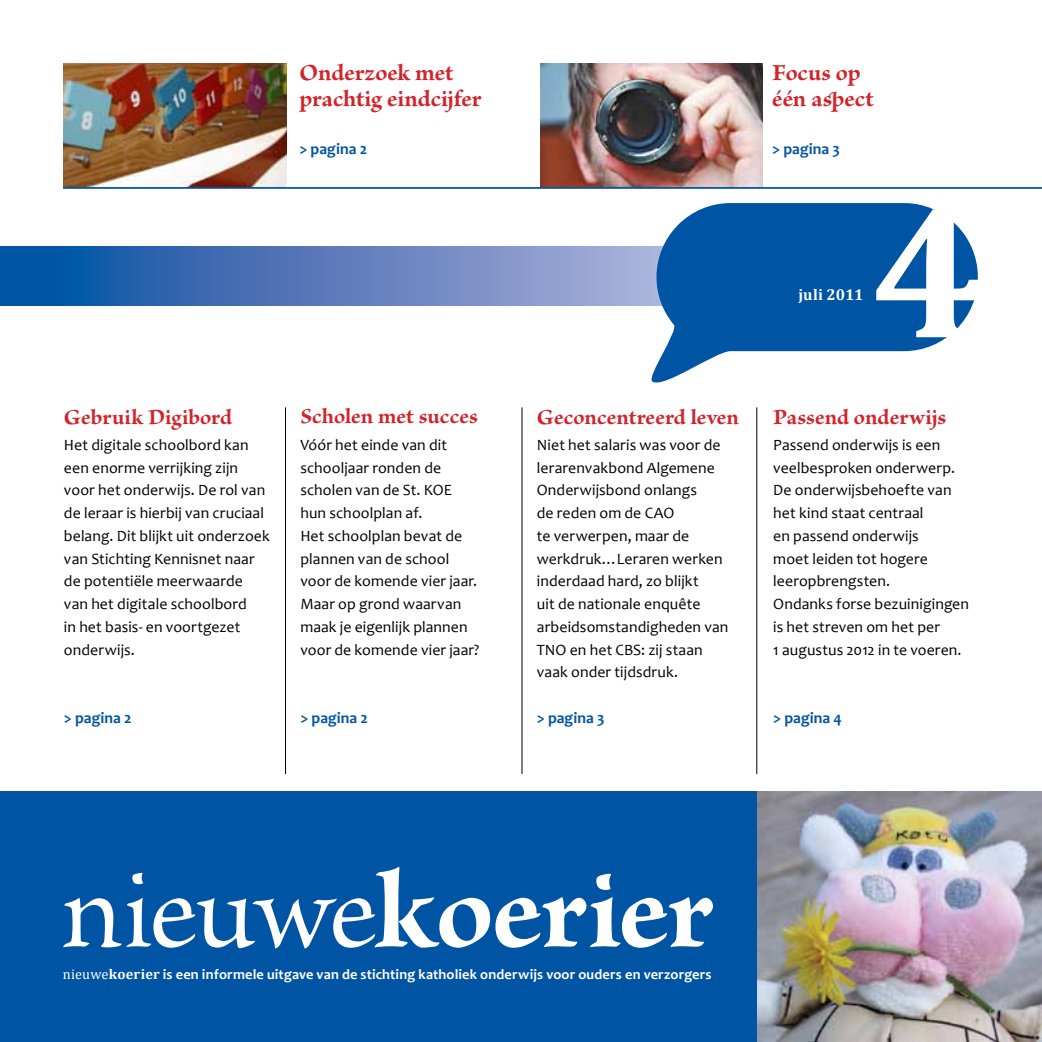
<style>
.page{position:relative;width:1042px;height:1042px;background:#fff}
.page>*{position:absolute;margin:0;border:0;box-sizing:border-box;transform-origin:0 0}
.t1{font:700 190.75px "Cambria";color:#fff}
.t2{font:700 117.25px "Brioso Pro";letter-spacing:-.01em;color:#fff}
.t3{font:700 24.5px/26.2px "Brioso Pro";letter-spacing:-.005em;color:#d2232a}
.t4{font:700 22.75px "Brioso Pro";letter-spacing:.005em;color:#d2232a}
.t5{font:15.75px/22.8px "Candara";letter-spacing:.005em;color:#000}
.t6{font:700 15.75px "Candara";letter-spacing:.005em;color:#0054a4}
.t7{font:700 15.75px "Cambria";color:#fff}
.t8{font:700 14.35px "Candara";letter-spacing:.01em;color:#fff}
.s1{font-weight:400}
.s2{font-family:"Cambria";font-weight:400}
.s3{font-family:"Cambria"}
</style>
<div class="page">
<svg style="left:0;top:246px;width:646px;height:60px;background:#557cbb"></svg>
<img style="left:63px;top:63px;width:223px;height:124px">
<img style="left:540px;top:63px;width:222px;height:124px">
<hr style="left:285px;top:407px;width:1px;height:367px;background:#000">
<hr style="left:521px;top:407px;width:1px;height:367px;background:#000">
<hr style="left:756px;top:407px;width:1px;height:367px;background:#000">
<div style="left:0;top:792px;width:773px;height:250px;background:#0054a4"></div>
<img style="left:758px;top:792px;width:284px;height:250px">
<svg style="left:646px;top:203px;width:332px;height:180px;fill:#0054a4"></svg>
<hr style="left:63px;top:187px;width:979px;height:2px;background:#0054a4">
<h3 class="t3" style="left:299px;top:61px;width:184px">Onderzoek met prachtig eindcijfer</h3>
<p class="t6" style="left:299px;top:139px;width:69px">&gt; pagina 2</p>
<h3 class="t4" style="left:64px;top:405px;width:170px">Gebruik Digibord</h3>
<p class="t5" style="left:64px;top:433px;width:207px">Het digitale schoolbord kan een enorme verrijking zijn voor het onderwijs. De rol van de leraar is hierbij van cruciaal belang. Dit blijkt uit onderzoek van Stichting Kennisnet naar de potentiële meerwaarde van het digitale schoolbord<br>in het basis- en voortgezet onderwijs.</p>
<p class="t6" style="left:64px;top:708px;width:69px">&gt; pagina 2</p>
<h3 class="t4" style="left:300px;top:404px;width:179px">Scholen met succes</h3>
<p class="t5" style="left:300px;top:433px;width:181px">Vóór het einde van dit schooljaar ronden de scholen van de St. KOE hun schoolplan af.<br>Het schoolplan bevat de plannen van de school voor de komende vier jaar.<br>Maar op grond waarvan maak je eigenlijk plannen voor de komende vier jaar?</p>
<p class="t6" style="left:300px;top:708px;width:69px">&gt; pagina 2</p>
<h3 class="t4" style="left:537px;top:405px;width:204px">Geconcentreerd leven</h3>
<p class="t5" style="left:537px;top:433px;width:193px">Niet het salaris was voor de lerarenvakbond Algemene<br>Onderwijsbond onlangs<br>de reden om de CAO<br>te verwerpen, maar de werkdruk…Leraren werken inderdaad hard, zo blijkt<br>uit de nationale enquête arbeidsomstandigheden van<br>TNO en het CBS: zij staan vaak onder tijdsdruk.</p>
<p class="t6" style="left:537px;top:708px;width:69px">&gt; pagina 3</p>
<h3 class="t3" style="left:772px;top:61px;width:103px">Focus op één aspect</h3>
<p class="t6" style="left:772px;top:139px;width:69px">&gt; pagina 3</p>
<p class="t7" style="left:798px;top:285px;width:66px">juli 2011</p>
<h1 class="t1" style="left:871px;top:156px;width:114px">4</h1>
<h3 class="t4" style="left:773px;top:405px;width:175px">Passend onderwijs</h3>
<p class="t5" style="left:773px;top:433px;width:197px">Passend onderwijs is een veelbesproken onderwerp.<br>De onderwijsbehoefte van het kind staat centraal<br>en passend onderwijs<br>moet leiden tot hogere leeropbrengsten.<br>Ondanks forse bezuinigingen is het streven om het per<br>1 augustus 2012 in te voeren.</p>
<p class="t6" style="left:773px;top:708px;width:70px">&gt; pagina 4</p>
<h2 class="t2" style="left:61px;top:847px;width:654px"><span class="s1">nieuwe</span>koerier</h2>
<p class="t8" style="left:63px;top:965px;width:650px"><span class="s2">nieuwe</span><span class="s3">koerier</span> is een informele uitgave van de stichting katholiek onderwijs voor ouders en verzorgers</p>
</div>
